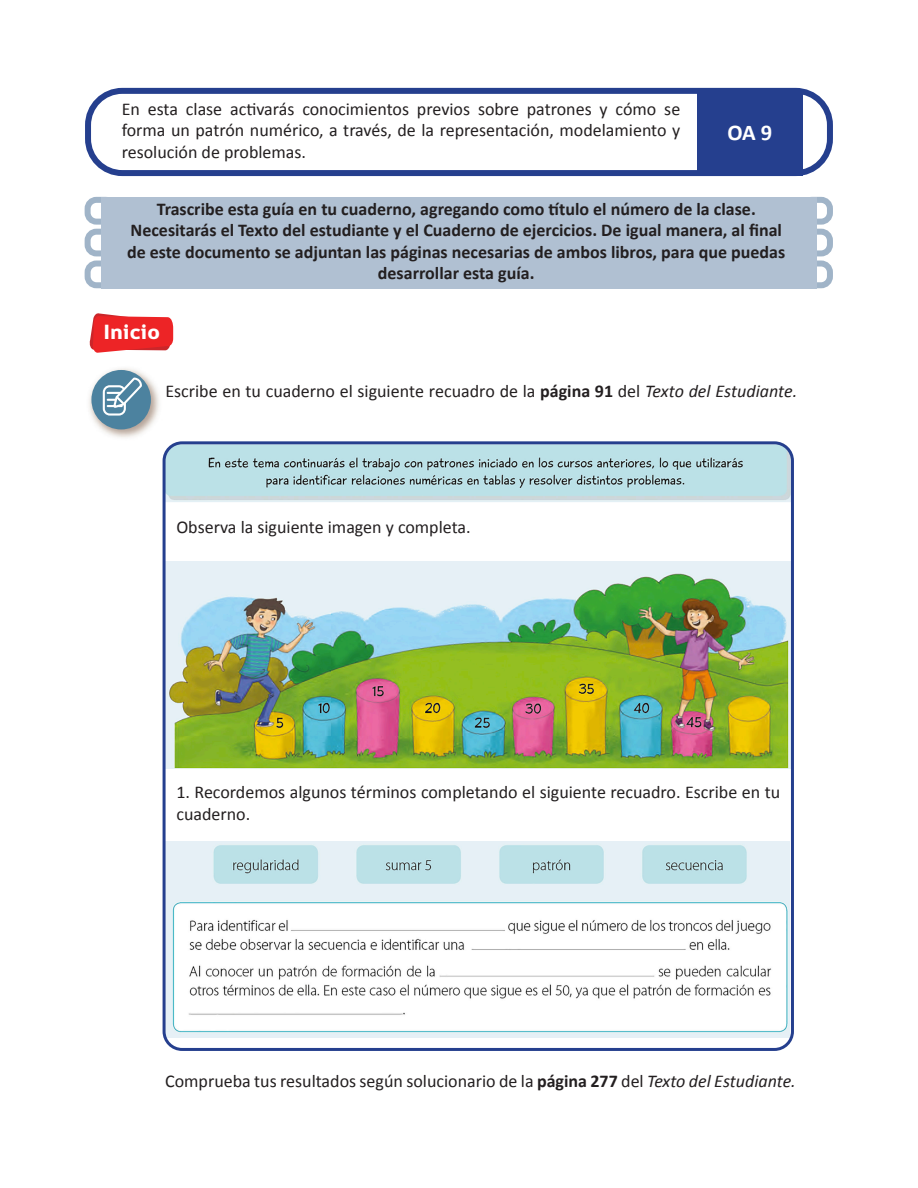
<style>
.page{position:relative;width:918px;height:1188px;background:#fff}
.page>*{position:absolute;margin:0;border:0;box-sizing:border-box;transform-origin:0 0}
.t1{font:700 22.5px "Calibri";color:#fff}
.t2{font:21px "Dignaheavy";color:#fff}
.t3{font:18px/21.6px "Calibri";color:#231f20;text-align:justify}
.t4{font:700 18px/21.6px "Calibri";color:#231f20;text-align:center}
.s1{font-weight:700}
.s2{font-style:italic}
</style>
<div class="page">
<img style="left:167px;top:841px;width:623px;height:197px">
<img style="left:167px;top:561px;width:623px;height:207px">
<img style="left:89px;top:368px;width:70px;height:70px">
<div style="left:91px;top:370px;width:60px;height:59px;background:#4c829f;border-radius:50%"></div>
<svg style="left:103px;top:378px;width:39px;height:38px"></svg>
<div style="left:85px;top:261px;width:32px;height:27px;border:6px solid #a0b4c8;border-radius:9px"></div>
<div style="left:800px;top:261px;width:33px;height:27px;border:6px solid #a0b4c8;border-radius:9px"></div>
<div style="left:85px;top:229px;width:32px;height:27px;border:6px solid #a0b4c8;border-radius:9px"></div>
<div style="left:800px;top:229px;width:33px;height:27px;border:6px solid #a0b4c8;border-radius:9px"></div>
<div style="left:85px;top:197px;width:32px;height:28px;border:6px solid #a0b4c8;border-radius:9px"></div>
<div style="left:800px;top:197px;width:33px;height:28px;border:6px solid #a0b4c8;border-radius:9px"></div>
<div style="left:85px;top:88px;width:748px;height:88px;border:6px solid #253f8e;border-radius:34px"></div>
<div style="left:101px;top:197px;width:716px;height:91px;background:#b0c0d2"></div>
<div style="left:697px;top:91px;width:106px;height:85px;background:#253f8e"></div>
<svg style="left:89px;top:313px;width:84px;height:40px;background:#ed494b"></svg>
<img style="left:164px;top:445px;width:626px;height:57px">
<div style="left:163px;top:441px;width:631px;height:610px;border:3px solid #253f8e;border-radius:18px"></div>
<p class="t3" style="left:122px;top:97px;width:560px">En esta clase activarás conocimientos previos sobre patrones y cómo se forma un patrón numérico, a través, de la representación, modelamiento y resolución de problemas.</p>
<p class="t1" style="left:727px;top:116px;width:47px">OA 9</p>
<p class="t4" style="left:157px;top:197px;width:601px">Trascribe esta guía en tu cuaderno, agregando como título el número de la clase.</p>
<p class="t4" style="left:127px;top:219px;width:660px">Necesitarás el Texto del estudiante y el Cuaderno de ejercicios. De igual manera, al final de este documento se adjuntan las páginas necesarias de ambos libros, para que puedas desarrollar esta guía.</p>
<p class="t2" style="left:103px;top:318px;width:58px">Inicio</p>
<p class="t3" style="left:165px;top:379px;width:633px">Escribe en tu cuaderno el siguiente recuadro de la <span class="s1">página 91</span> del <span class="s2">Texto del Estudiante.</span></p>
<p class="t3" style="left:176px;top:515px;width:296px">Observa la siguiente imagen y completa.</p>
<p class="t3" style="left:176px;top:781px;width:605px">1. Recordemos algunos términos completando el siguiente recuadro. Escribe en tu cuaderno.</p>
<p class="t3" style="left:165px;top:1069px;width:632px">Comprueba tus resultados según solucionario de la <span class="s1">página 277</span> del <span class="s2">Texto del Estudiante.</span></p>
</div>
